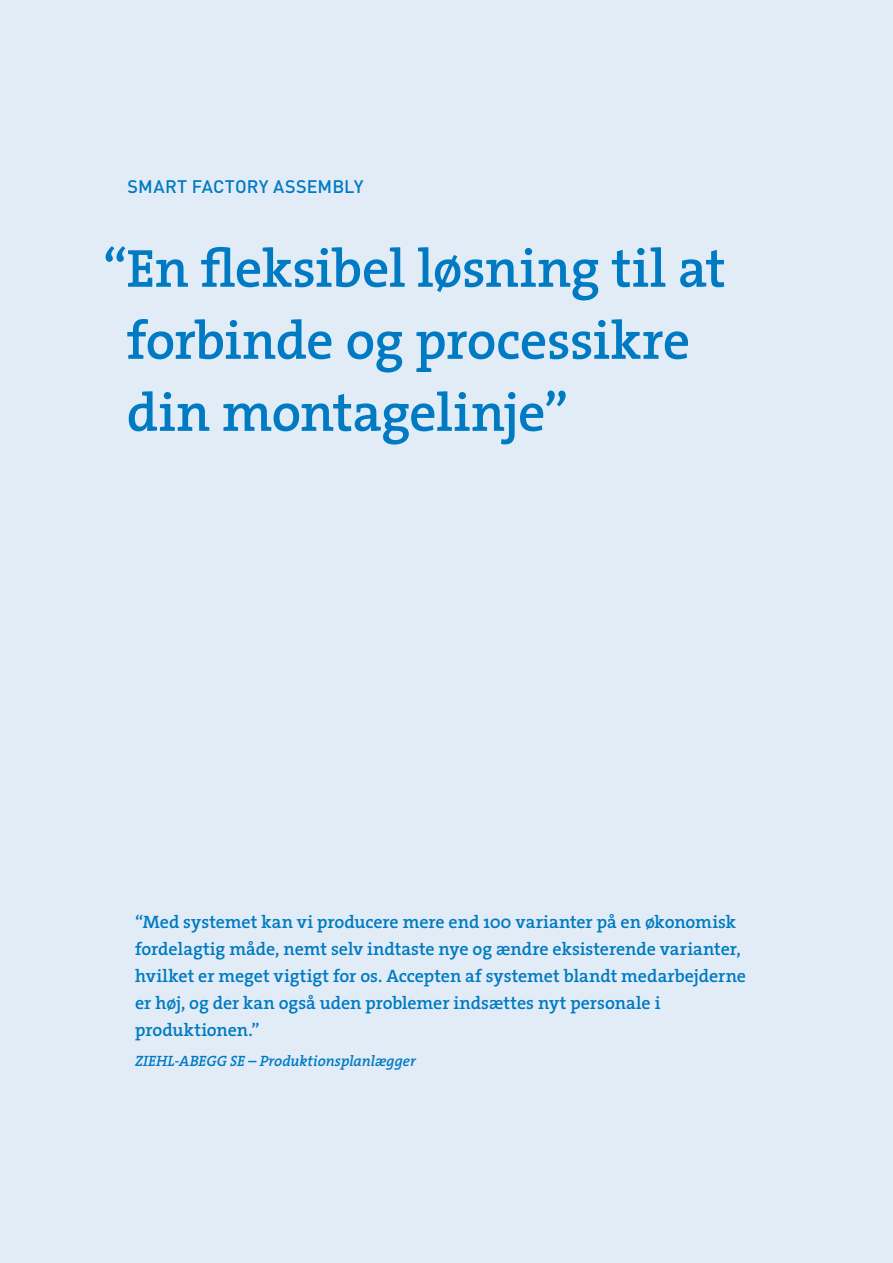
<style>
.page{position:relative;width:893px;height:1263px;background:#e1ecf7}
.page>*{position:absolute;margin:0;border:0;box-sizing:border-box;transform-origin:0 0}
.Lead_Titel_1{font:54px/72px "The Serif HP6 Se Bld";letter-spacing:-.01em;color:#007ac2}
.Lead_Titel_1-2{font:18px/27px "The Serif HP6 Se Bld";letter-spacing:-.005em;color:#007ac2}
.Thema{font:500 18px "DINOT";letter-spacing:.005em;color:#007ac2}
.Lead_Titel_1-3{font:15px "The Serif HP6 Se Bld IT";color:#007ac2}
</style>
<div class="page">
<p class="Thema" style="left:128px;top:174px;width:237px">SMART FACTORY ASSEMBLY</p>
<p class="Lead_Titel_1" style="left:127px;top:233px;width:601px;text-indent:-24px">“En fleksibel løsning til at forbinde og processikre din montagelinje”</p>
<p class="Lead_Titel_1-2" style="left:135px;top:908px;width:612px">“Med systemet kan vi producere mere end 100 varianter på en økonomisk fordelagtig måde, nemt selv indtaste nye og ændre eksisterende varianter, hvilket er meget vigtigt for os. Accepten af systemet blandt medarbejderne er høj, og der kan også uden problemer indsættes nyt personale i</p>
<p class="Lead_Titel_1-2" style="left:135px;top:1016px;width:126px">produktionen.”</p>
<p class="Lead_Titel_1-3" style="left:135px;top:1051px;width:282px">ZIEHL-ABEGG SE – Produktionsplanlægger</p>
</div>
